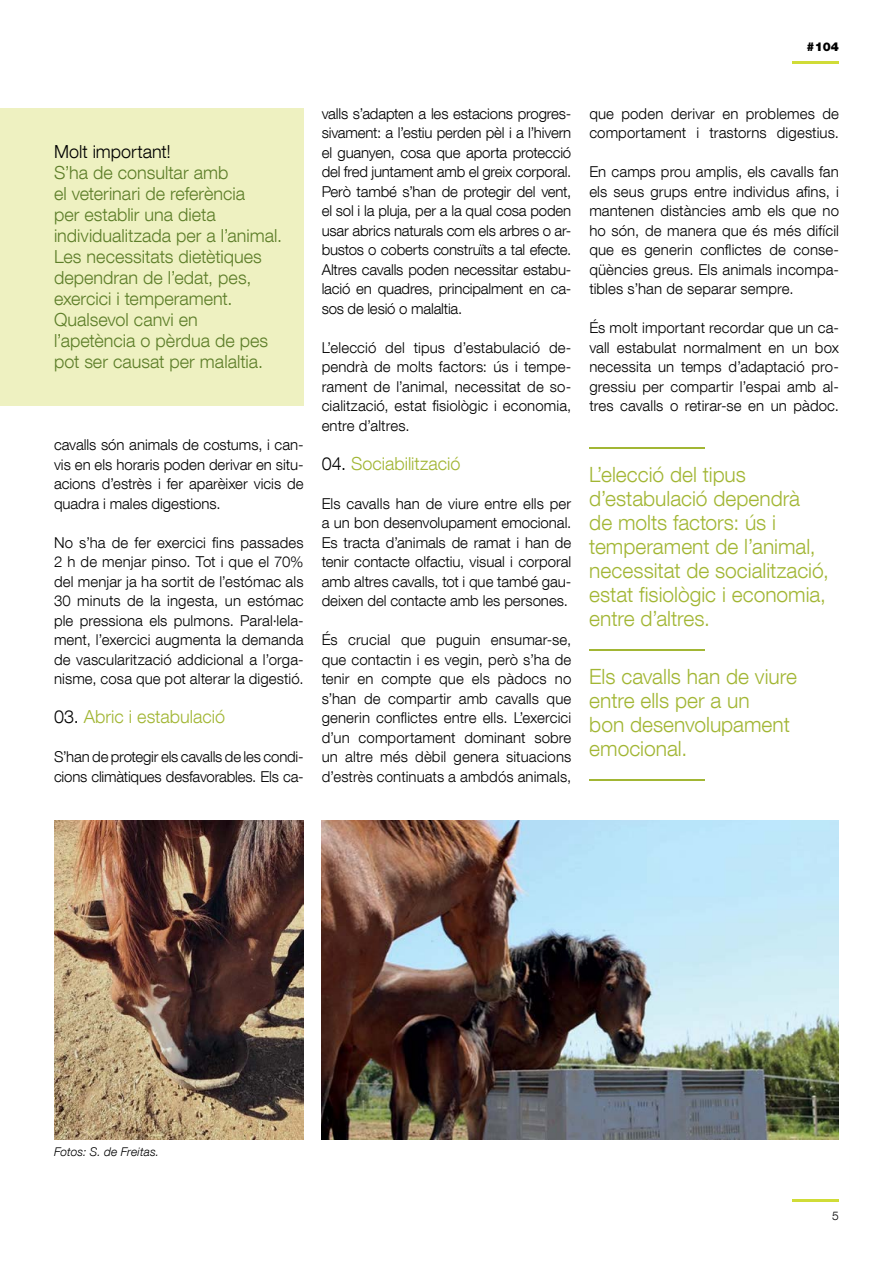
<style>
.page{position:relative;width:893px;height:1263px;background:#fff}
.page>*{position:absolute;margin:0;border:0;box-sizing:border-box;transform-origin:0 0}
.t1{font:300 21px/24px "Helvetica Neue LT Com";color:#a2b634}
.t2{font:300 18px/21px "Helvetica Neue LT Com";color:#5d7e29}
.t3{font:300 18px "Helvetica Neue LT Com";color:#a2b634}
.t4{font:300 18px "Helvetica Neue LT Com";color:#000}
.t5{font:300 15px/19.5px "Helvetica Neue LT Com";letter-spacing:.005em;color:#000;text-align:justify}
.t6{font:300 15px/19.5px "Helvetica Neue LT Com";letter-spacing:-.015em;color:#000}
.t7{font:900 12.15px "Helvetica Neue LT Com";color:#000}
.t8{font:italic 300 12px "Helvetica Neue LT Com";letter-spacing:.01em;color:#000}
.t9{font:300 12px "Helvetica Neue LT Com";color:#000}
.s1{color:#000}
</style>
<div class="page">
<div style="left:0;top:108px;width:304px;height:297px;background:#eef1c1"></div>
<img style="left:54px;top:821px;width:250px;height:319px">
<img style="left:322px;top:821px;width:517px;height:319px">
<hr style="left:589px;top:447px;width:116px;height:1px;background:#a2b634">
<hr style="left:589px;top:649px;width:116px;height:1px;background:#a2b634">
<hr style="left:589px;top:779px;width:116px;height:1px;background:#a2b634">
<hr style="left:792px;top:1199px;width:47px;height:3px;background:#d0dc37">
<hr style="left:792px;top:61px;width:47px;height:3px;background:#d0dc37">
<p class="t7" style="left:807px;top:40px;width:34px">#104</p>
<p class="t4" style="left:54px;top:141px;width:118px">Molt important!</p>
<p class="t2" style="left:54px;top:162px;width:230px">S’ha de consultar amb<br>el veterinari de referència<br>per establir una dieta individualitzada per a l’animal.<br>Les necessitats dietètiques dependran de l’edat, pes, exercici i temperament.<br>Qualsevol canvi en l’apetència o pèrdua de pes pot ser causat per malaltia.</p>
<p class="t5" style="left:54px;top:435px;width:251px">cavalls són animals de costums, i can&shy;vis en els horaris poden derivar en situ&shy;acions d’estrès i fer aparèixer vicis de quadra i males digestions.</p>
<p class="t5" style="left:54px;top:532px;width:251px">No s’ha de fer exercici fins passades 2 h de menjar pinso. Tot i que el 70% del menjar ja ha sortit de l’estómac als 30 minuts de la ingesta, un estómac ple pressiona els pulmons. Paral·lela&shy;ment, l’exercici augmenta la demanda de vascularització addicional a l’orga&shy;nisme, cosa que pot alterar la digestió.</p>
<p class="t3" style="left:54px;top:706px;width:173px"><span class="s1">03.</span> Abric i estabulació</p>
<p class="t6" style="left:54px;top:747px;width:251px">S’han de protegir els cavalls de les condi&shy;cions climàtiques desfavorables. Els ca-</p>
<p class="t5" style="left:322px;top:103px;width:251px">valls s’adapten a les estacions progres&shy;sivament: a l’estiu perden pèl i a l’hivern el guanyen, cosa que aporta protecció del fred juntament amb el greix corporal.<br>Però també s’han de protegir del vent, el sol i la pluja, per a la qual cosa poden usar abrics naturals com els arbres o ar&shy;bustos o coberts construïts a tal efecte.<br>Altres cavalls poden necessitar estabu&shy;lació en quadres, principalment en ca&shy;sos de lesió o malaltia.</p>
<p class="t5" style="left:322px;top:337px;width:251px">L’elecció del tipus d’estabulació de&shy;pendrà de molts factors: ús i tempe&shy;rament de l’animal, necessitat de so&shy;cialització, estat fisiològic i economia, entre d’altres.</p>
<p class="t3" style="left:322px;top:452px;width:140px"><span class="s1">04.</span> Sociabilització</p>
<p class="t5" style="left:322px;top:493px;width:251px">Els cavalls han de viure entre ells per a un bon desenvolupament emocional.<br>Es tracta d’animals de ramat i han de tenir contacte olfactiu, visual i corporal amb altres cavalls, tot i que també gau&shy;deixen del contacte amb les persones.</p>
<p class="t5" style="left:322px;top:630px;width:251px">És crucial que puguin ensumar-se, que contactin i es vegin, però s’ha de tenir en compte que els pàdocs no s’han de compartir amb cavalls que generin conflictes entre ells. L’exercici d’un comportament dominant sobre un altre més dèbil genera situacions d’estrès continuats a ambdós animals,</p>
<p class="t5" style="left:589px;top:103px;width:251px">que poden derivar en problemes de comportament i trastorns digestius.</p>
<p class="t5" style="left:589px;top:162px;width:251px">En camps prou amplis, els cavalls fan els seus grups entre individus afins, i mantenen distàncies amb els que no ho són, de manera que és més difícil que es generin conflictes de conse&shy;qüències greus. Els animals incompa&shy;tibles s’han de separar sempre.</p>
<p class="t5" style="left:589px;top:318px;width:251px">És molt important recordar que un ca&shy;vall estabulat normalment en un box necessita un temps d’adaptació pro&shy;gressiu per compartir l’espai amb al&shy;tres cavalls o retirar-se en un pàdoc.</p>
<h1 class="t1" style="left:589px;top:462px;width:241px">L’elecció del tipus d’estabulació dependrà<br>de molts factors: ús i temperament de l’animal, necessitat de socialització, estat fisiològic i economia, entre d’altres.</h1>
<h1 class="t1" style="left:589px;top:664px;width:209px">Els cavalls han de viure entre ells per a un<br>bon desenvolupament emocional.</h1>
<p class="t8" style="left:54px;top:1144px;width:107px">Fotos: S. de Freitas.</p>
<p class="t9" style="left:832px;top:1208px;width:8px">5</p>
</div>
